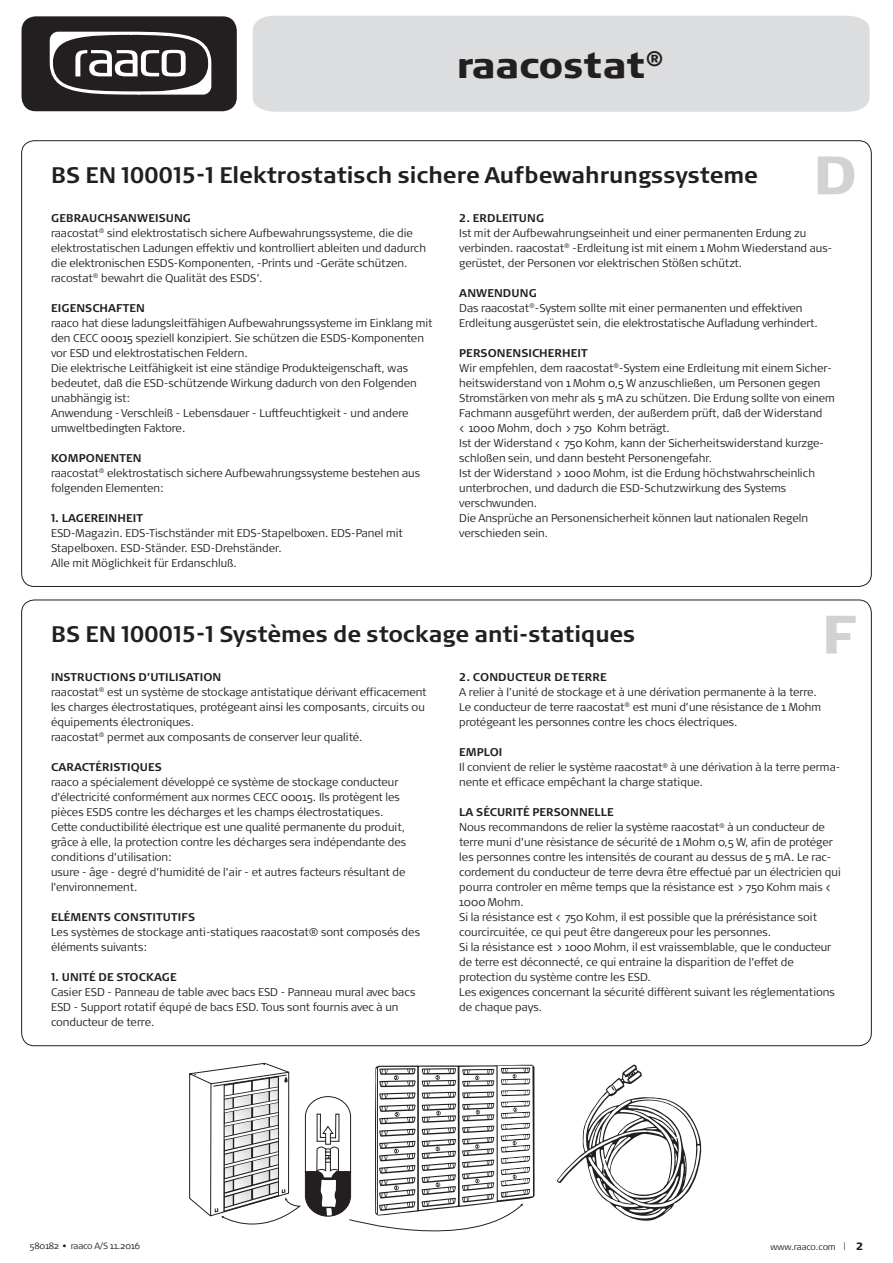
<style>
.page{position:relative;width:893px;height:1263px;background:#fff}
.page>*{position:absolute;margin:0;border:0;box-sizing:border-box;transform-origin:0 0}
.t1{font:900 54px "Signa OT";color:#d1d2d4}
.t2{font:900 36px "Signa OT";letter-spacing:-.01em;color:#231f20}
.t3{font:700 22.5px "Signa OT";color:#231f20}
.t4{font:300 11.25px/15px "Signa OT";color:#231f20}
.t5{font:700 11.25px "Signa OT";letter-spacing:.01em;color:#231f20}
.t6{font:300 9px "Signa OT";letter-spacing:-.02em;color:#231f20}
.s1{font-weight:700}
.s2{font-weight:900;font-size:10.5px}
</style>
<div class="page">
<svg style="left:189px;top:1063px;width:345px;height:168px"></svg>
<svg style="left:557px;top:1064px;width:144px;height:157px"></svg>
<div style="left:253px;top:16px;width:617px;height:96px;background:#dcdddf"></div>
<div style="left:22px;top:16px;width:215px;height:95px;background:#231f20;border-radius:14px"></div>
<svg style="left:50px;top:32px;width:161px;height:63px"></svg>
<h2 class="t2" style="left:457px;top:42px;width:208px">raacostat<sup>®</sup></h2>
<h3 class="t3" style="left:51px;top:162px;width:709px">BS EN 100015-1 ELEKTROSTATISCH SICHERE AUFBEWAHRUNGSSYSTEME</h3>
<h1 class="t1" style="left:813px;top:141px;width:46px">D</h1>
<p class="t4" style="left:51px;top:211px;width:377px"><span class="s1">GEBRAUCHSANWEISUNG<br></span>raacostat<sup>®</sup> sind elektrostatisch sichere Aufbewahrungssysteme, die die elektrostatischen Ladungen effektiv und kontrolliert ableiten und dadurch die elektronischen ESDS-Komponenten, -Prints und -Geräte schützen. racostat<sup>®</sup> bewahrt die Qualität des ESDS’.</p>
<p class="t5" style="left:51px;top:301px;width:12px">EIGE</p>
<p class="t5" style="left:76px;top:301px;width:70px">NSCHAFTEN</p>
<p class="t4" style="left:51px;top:316px;width:383px">raaco hat diese ladungsleitfähigen Aufbewahrungssysteme im Einklang mit den CECC 00015 speziell konzipiert. Sie schützen die ESDS-Komponenten vor ESD und elektrostatischen Feldern.<br>Die elektrische Leitfähigkeit ist eine ständige Produkteigenschaft, was bedeutet, daß die ESD-schützende Wirkung dadurch von den Folgenden unabhängig ist:<br>Anwendung - Verschleiß - Lebensdauer - Luftfeuchtigkeit - und andere umweltbedingten Faktore.</p>
<p class="t4" style="left:51px;top:451px;width:371px"><span class="s1">KOMPONENTEN<br></span>raacostat<sup>®</sup> elektrostatisch sichere Aufbewahrungssysteme bestehen aus folgenden Elementen:</p>
<p class="t5" style="left:51px;top:511px;width:31px">1. LAGEREI</p>
<p class="t5" style="left:109px;top:511px;width:36px">NHEIT</p>
<p class="t4" style="left:51px;top:526px;width:353px">ESD-Magazin. EDS-Tischständer mit EDS-Stapelboxen. EDS-Panel mit<br>Stapelboxen. ESD-Ständer. ESD-Drehständer.<br>Alle mit Möglichkeit für Erdanschluß.</p>
<p class="t5" style="left:459px;top:211px;width:85px">2. ERD LEITU NG</p>
<p class="t4" style="left:459px;top:226px;width:375px">Ist mit der Aufbewahrungseinheit und einer permanenten Erdung zu verbinden. raacostat<sup>®</sup> -Erdleitung ist mit einem 1 Mohm Wiederstand aus&shy;gerüstet, der Personen vor elektrischen Stößen schützt.</p>
<p class="t4" style="left:459px;top:286px;width:360px"><span class="s1">ANWENDU NG<br></span>Das raacostat<sup>®</sup>-System sollte mit einer permanenten und effektiven<br>Erdleitung ausgerüstet sein, die elektrostatische Aufladung verhindert.</p>
<p class="t5" style="left:459px;top:346px;width:8px">PERS</p>
<p class="t4" style="left:459px;top:346px;width:377px;text-indent:28px"><span class="s1">ONENSICHERHEIT<br></span>Wir empfehlen, dem raacostat<sup>®</sup>-System eine Erdleitung mit einem Sicher&shy;heitswiderstand von 1 Mohm 0,5 W anzuschließen, um Personen gegen Stromstärken von mehr als 5 mA zu schützen. Die Erdung sollte von einem Fachmann ausgeführt werden, der außerdem prüft, daß der Widerstand<br>&lt; 1000 Mohm, doch &gt; 750 Kohm beträgt.<br>Ist der Widerstand &lt; 750 Kohm, kann der Sicherheitswiderstand kurzge&shy;schloßen sein, und dann besteht Personengefahr.<br>Ist der Widerstand &gt; 1000 Mohm, ist die Erdung höchstwahrscheinlich unterbrochen, und dadurch die ESD-Schutzwirkung des Systems verschwunden.<br>Die Ansprüche an Personensicherheit können laut nationalen Regeln verschieden sein.</p>
<h3 class="t3" style="left:51px;top:621px;width:586px">BS EN 100015-1 SYSTÈMES DE STOCKAGE ANTI-STATIQUES</h3>
<h1 class="t1" style="left:822px;top:600px;width:37px">F</h1>
<p class="t4" style="left:51px;top:670px;width:377px"><span class="s1">IN STRUCTION S D’UTILISATION<br></span>raacostat<sup>®</sup> est un système de stockage antistatique dérivant efficacement les charges électrostatiques, protégeant ainsi les composants, circuits ou équipements électroniques.<br>raacostat<sup>®</sup> permet aux composants de conserver leur qualité.</p>
<p class="t5" style="left:51px;top:761px;width:55px">CARACTÉRIS</p>
<p class="t5" style="left:120px;top:761px;width:10px">TIQUES</p>
<p class="t4" style="left:51px;top:775px;width:357px">raaco a spécialement développé ce système de stockage conducteur d’électricité conformément aux normes CECC 00015. Ils protègent les pièces ESDS contre les décharges et les champs électrostatiques.<br>Cette conductibilité électrique est une qualité permanente du produit, grâce à elle, la protection contre les décharges sera indépendante des conditions d’utilisation:<br>usure - âge - degré d’humidité de l’air - et autres facteurs résultant de l’environnement.</p>
<p class="t5" style="left:51px;top:911px;width:144px">ELÉMENTS CONSTITUTI FS</p>
<p class="t4" style="left:51px;top:925px;width:371px">Les systèmes de stockage anti-statiques raacostat® sont composés des éléments suivants:</p>
<p class="t5" style="left:51px;top:971px;width:119px">1. UNITÉ DE STOCKAGE</p>
<p class="t4" style="left:51px;top:985px;width:366px">Casier ESD - Panneau de table avec bacs ESD - Panneau mural avec bacs<br>ESD - Support rotatif équpé de bacs ESD. Tous sont fournis avec à un conducteur de terre.</p>
<p class="t5" style="left:459px;top:671px;width:48px">2. CONDUC</p>
<p class="t5" style="left:522px;top:671px;width:15px">TEUR</p>
<p class="t5" style="left:554px;top:671px;width:29px">DE TERRE</p>
<p class="t4" style="left:459px;top:685px;width:363px">A relier à l’unité de stockage et à une dérivation permanente à la terre.<br>Le conducteur de terre raacostat<sup>®</sup> est muni d’une résistance de 1 Mohm protégeant les personnes contre les chocs électriques.</p>
<p class="t4" style="left:459px;top:745px;width:383px"><span class="s1">EMPLOI<br></span>Il convient de relier le système raacostat<sup>®</sup> à une dérivation à la terre perma&shy;nente et efficace empêchant la charge statique.</p>
<p class="t5" style="left:459px;top:806px;width:38px">LA SÉCURI</p>
<p class="t5" style="left:516px;top:806px;width:29px">TÉ PERS</p>
<p class="t4" style="left:459px;top:805px;width:383px;text-indent:102px"><span class="s1">ONNELLE<br></span>Nous recommandons de relier la système raacostat<sup>®</sup> à un conducteur de terre muni d’une rèsistance de sécurité de 1 Mohm 0,5 W, afin de protéger les personnes contre les intensités de courant au dessus de 5 mA. Le rac&shy;cordement du conducteur de terre devra être effectué par un électricien qui pourra controler en même temps que la résistance est &gt; 750 Kohm mais &lt; 1000 Mohm.<br>Si la résistance est &lt; 750 Kohm, il est possible que la prérésistance soit courcircuitée, ce qui peut être dangereux pour les personnes.<br>Si la résistance est &gt; 1000 Mohm, il est vraissemblable, que le conducteur de terre est déconnecté, ce qui entraine la disparition de l’effet de protection du système contre les ESD.<br>Les exigences concernant la sécurité diffèrent suivant les réglementations de chaque pays.</p>
<p class="t6" style="left:30px;top:1241px;width:112px">580182 • raaco A/S 11.2016</p>
<p class="t6" style="left:770px;top:1242px;width:94px">www.raaco.com | <span class="s2">2</span></p>
</div>
